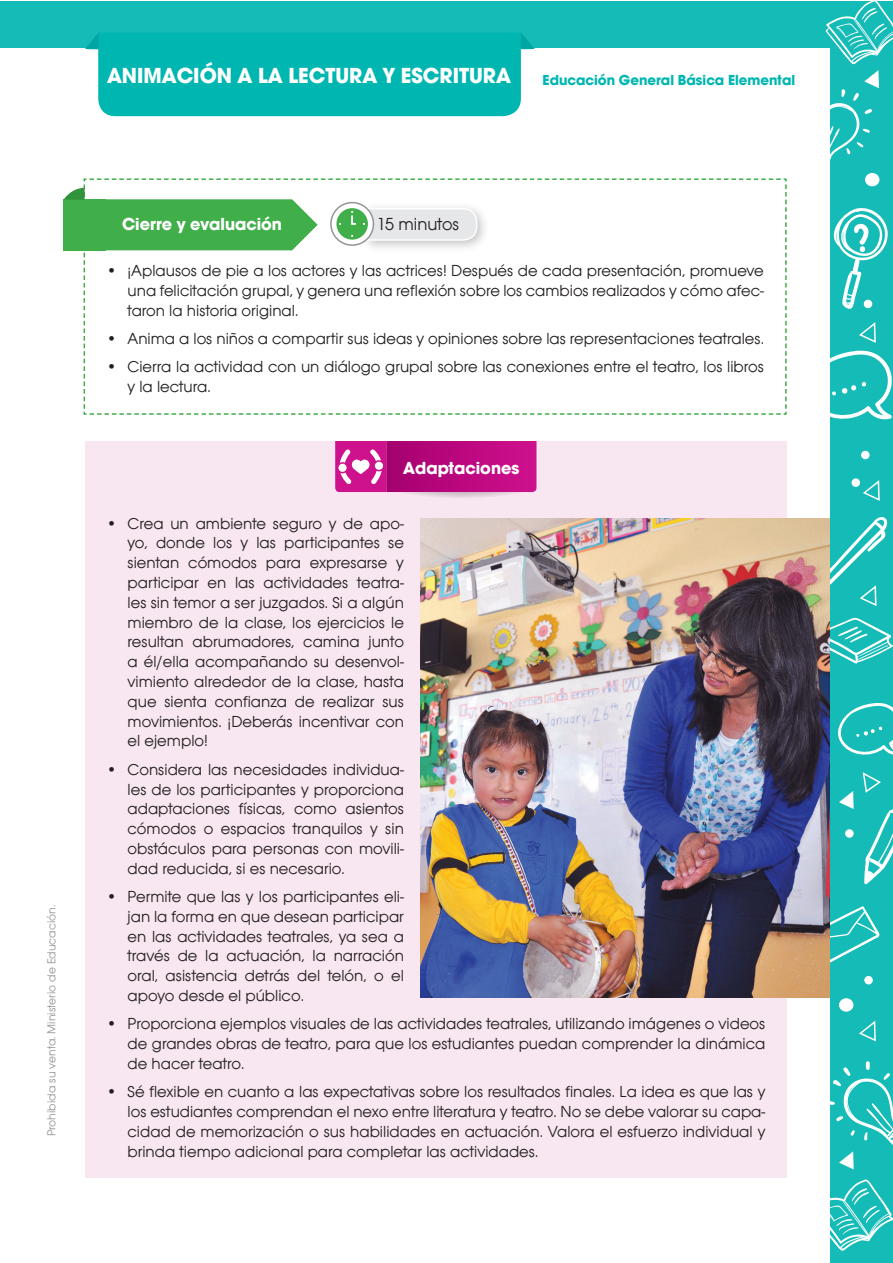
<style>
.page{position:relative;width:893px;height:1263px;background:#fff}
.page>*{position:absolute;margin:0;border:0;box-sizing:border-box;transform-origin:0 0}
.t1{font:700 22.5px "Avant Garde Gothic Itc T";color:#fff}
.t2{font:700 18px "Avant Garde Gothic Itc T";color:#fff}
.t3{font:18px "Avant Garde Gothic Itc T";color:#231f20}
.t4{font:16.5px/19.8px "Avant Garde Gothic Itc T";color:#231f20;text-align:justify}
.t5{font:700 15px "Avant Garde Gothic Itc T";color:#00b6b1}
.t6{font:12px "Avant Garde Gothic Itc T";color:#939598}
</style>
<div class="page">
<div style="left:0;top:1px;width:893px;height:1262px;background:#15bbb7"></div>
<div style="left:0;top:49px;width:829px;height:1214px;background:#fff"></div>
<div style="left:85px;top:33px;width:450px;height:83px;background:#00b6b1"></div>
<svg style="left:829px;top:906px;width:51px;height:60px"></svg>
<svg style="left:864px;top:809px;width:29px;height:75px"></svg>
<svg style="left:829px;top:618px;width:64px;height:46px"></svg>
<svg style="left:838px;top:703px;width:55px;height:52px"></svg>
<svg style="left:829px;top:1179px;width:64px;height:72px"></svg>
<svg style="left:829px;top:206px;width:59px;height:105px"></svg>
<div style="left:865px;top:173px;width:14px;height:13px;background:#fff;border-radius:50%"></div>
<div style="left:839px;top:998px;width:14px;height:14px;background:#fff;border-radius:50%"></div>
<div style="left:864px;top:300px;width:8px;height:8px;background:#fff;border-radius:50%"></div>
<div style="left:864px;top:976px;width:9px;height:8px;background:#fff;border-radius:50%"></div>
<div style="left:845px;top:829px;width:9px;height:9px;background:#fff;border-radius:50%"></div>
<div style="left:851px;top:478px;width:9px;height:9px;background:#fff;border-radius:50%"></div>
<div style="left:861px;top:451px;width:9px;height:8px;background:#fff;border-radius:50%"></div>
<svg style="left:806px;top:1px;width:87px;height:169px"></svg>
<svg style="left:839px;top:791px;width:15px;height:18px"></svg>
<svg style="left:862px;top:772px;width:19px;height:21px"></svg>
<svg style="left:815px;top:515px;width:73px;height:92px"></svg>
<svg style="left:829px;top:321px;width:63px;height:102px"></svg>
<svg style="left:829px;top:1060px;width:64px;height:109px"></svg>
<svg style="left:863px;top:480px;width:17px;height:21px"></svg>
<svg style="left:859px;top:1020px;width:17px;height:22px"></svg>
<div style="left:85px;top:441px;width:702px;height:737px;background:#f8e7f0"></div>
<svg style="left:387px;top:473px;width:149px;height:25px"></svg>
<svg style="left:335px;top:441px;width:201px;height:51px;background:#c21788"></svg>
<div style="left:63px;top:199px;width:43px;height:51px;background:#40ae49"></div>
<svg style="left:64px;top:178px;width:723px;height:237px"></svg>
<img style="left:421px;top:519px;width:408px;height:479px">
<h1 class="t1" style="left:107px;top:62px;width:405px">ANIMACIÓN A LA LECTURA Y ESCRITURA</h1>
<p class="t5" style="left:543px;top:71px;width:254px">Educación General Básica Elemental</p>
<p class="t6" style="left:45px;top:1136px;width:233px;rotate:-90deg">Prohibida su venta. Ministerio de Educación.</p>
<p class="t2" style="left:122px;top:213px;width:162px">Cierre y evaluación</p>
<p class="t3" style="left:377px;top:213px;width:84px">15 minutos</p>
<p class="t4" style="left:128px;top:260px;width:638px;text-indent:-21px">• ¡Aplausos de pie a los actores y las actrices! Después de cada presentación, promueve una felicitación grupal, y genera una reflexión sobre los cambios realizados y cómo afec&shy;taron la historia original.</p>
<p class="t4" style="left:106px;top:328px;width:659px">• Anima a los niños a compartir sus ideas y opiniones sobre las representaciones teatrales.</p>
<p class="t4" style="left:128px;top:357px;width:638px;text-indent:-21px">• Cierra la actividad con un diálogo grupal sobre las conexiones entre el teatro, los libros y la lectura.</p>
<p class="t2" style="left:403px;top:457px;width:118px">Adaptaciones</p>
<p class="t4" style="left:128px;top:513px;width:278px;text-indent:-21px">• Crea un ambiente seguro y de apo&shy;yo, donde los y las participantes se sientan cómodos para expresarse y participar en las actividades teatra&shy;les sin temor a ser juzgados. Si a algún miembro de la clase, los ejercicios le resultan abrumadores, camina junto a él/ella acompañando su desenvol&shy;vimiento alrededor de la clase, hasta que sienta confianza de realizar sus movimientos. ¡Deberás incentivar con el ejemplo!</p>
<p class="t4" style="left:128px;top:759px;width:278px;text-indent:-21px">• Considera las necesidades individua&shy;les de los participantes y proporciona adaptaciones físicas, como asientos cómodos o espacios tranquilos y sin obstáculos para personas con movili&shy;dad reducida, si es necesario.</p>
<p class="t4" style="left:128px;top:886px;width:278px;text-indent:-21px">• Permite que las y los participantes eli&shy;jan la forma en que desean participar en las actividades teatrales, ya sea a través de la actuación, la narración oral, asistencia detrás del telón, o el apoyo desde el público.</p>
<p class="t4" style="left:128px;top:1014px;width:639px;text-indent:-21px">• Proporciona ejemplos visuales de las actividades teatrales, utilizando imágenes o videos de grandes obras de teatro, para que los estudiantes puedan comprender la dinámica de hacer teatro.</p>
<p class="t4" style="left:128px;top:1081px;width:639px;text-indent:-21px">• Sé flexible en cuanto a las expectativas sobre los resultados finales. La idea es que las y los estudiantes comprendan el nexo entre literatura y teatro. No se debe valorar su capa&shy;cidad de memorización o sus habilidades en actuación. Valora el esfuerzo individual y brinda tiempo adicional para completar las actividades.</p>
</div>
